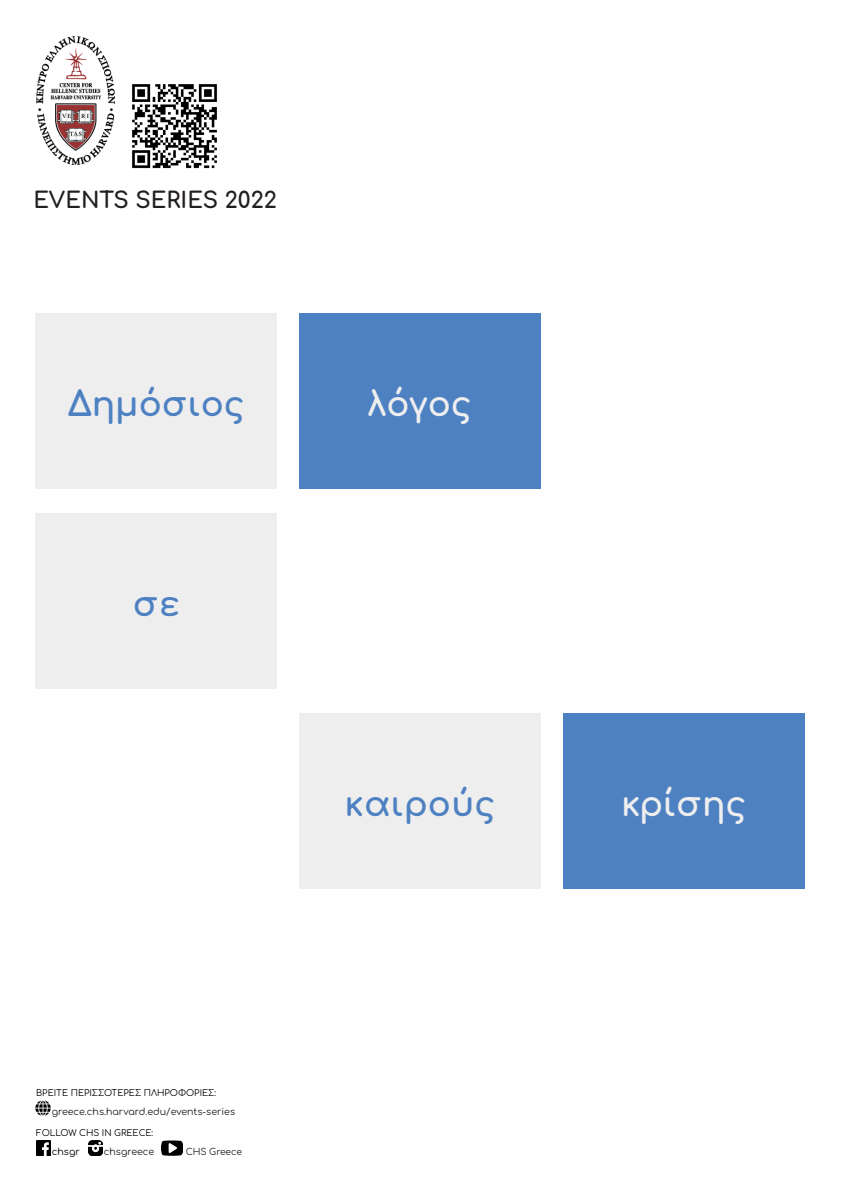
<style>
.page{position:relative;width:842px;height:1191px;background:#fff}
.page>*{position:absolute;margin:0;border:0;box-sizing:border-box;transform-origin:0 0}
.t1{font:700 34.4px "Comfortaa";color:#4e81c2}
.t2{font:700 34.4px "Comfortaa";color:#eeeeef}
.t3{font:700 22.3px "Comfortaa";color:#231f20}
.t4{font:9.5px "Comfortaa";color:#231f20}
.t5{font:9.5px "Comfortaa";color:#000}
.t6{font:9.2px "Comfortaa";color:#231f20}
.t7{font:8.8px "Comfortaa";color:#000}
</style>
<div class="page">
<div style="left:36px;top:313px;width:241px;height:175px;background:#eeeeef"></div>
<div style="left:299px;top:313px;width:242px;height:175px;background:#4e81c2"></div>
<div style="left:563px;top:713px;width:241px;height:175px;background:#4e81c2"></div>
<div style="left:299px;top:713px;width:242px;height:175px;background:#eeeeef"></div>
<div style="left:36px;top:513px;width:241px;height:175px;background:#eeeeef"></div>
<img style="left:132px;top:84px;width:85px;height:85px">
<img style="left:37px;top:37px;width:78px;height:127px">
<img style="left:88px;top:1140px;width:15px;height:15px">
<img style="left:162px;top:1140px;width:21px;height:16px">
<img style="left:35px;top:1100px;width:16px;height:16px">
<img style="left:36px;top:1140px;width:15px;height:15px">
<p class="t3" style="left:33px;top:180px;width:245px">EVENTS SERIES 2022</p>
<p class="t1" style="left:68px;top:372px;width:179px">Δημόσιος</p>
<p class="t2" style="left:368px;top:372px;width:105px">λόγος</p>
<p class="t1" style="left:133px;top:572px;width:48px">σε</p>
<p class="t7" style="left:36px;top:1084px;width:182px">ΒΡΕΙΤΕ ΠΕΡΙΣΣΟΤΕΡΕΣ ΠΛΗΡΟΦΟΡΙΕΣ:</p>
<p class="t4" style="left:52px;top:1103px;width:185px">greece.chs.harvard.edu/events-series</p>
<p class="t7" style="left:36px;top:1124px;width:119px">FOLLOW CHS IN GREECE:</p>
<p class="t5" style="left:52px;top:1143px;width:29px">chsgr</p>
<p class="t4" style="left:104px;top:1143px;width:52px">chsgreece</p>
<p class="t6" style="left:186px;top:1143px;width:58px">CHS Greece</p>
<p class="t1" style="left:345px;top:772px;width:152px">καιρούς</p>
<p class="t2" style="left:621px;top:772px;width:127px">κρίσης</p>
</div>
